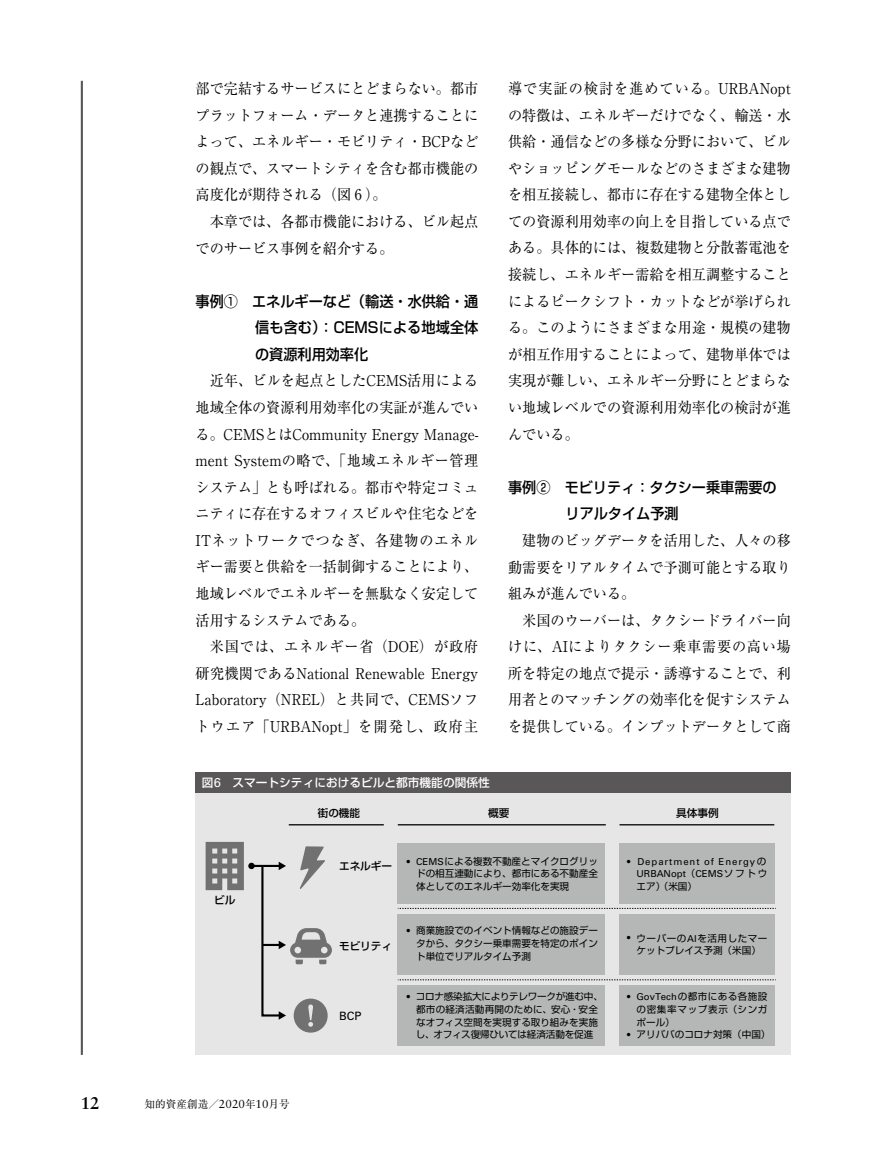
<style>
.page{position:relative;width:893px;height:1157px;background:#fff}
.page>*{position:absolute;margin:0;border:0;box-sizing:border-box;transform-origin:0 0}
.t1{font:700 16.95px "Sabon LT Std";color:#000}
.t2{font:14.85px/26.5px "Ryumin Pro";color:#000;text-align:justify;scale:.95 1}
.t3{font:500 14.85px/26.5px "Shin Go Pro";color:#000;scale:.95 1}
.t4{font:500 11.7px "Shin Go Pro";color:#fff}
.t5{font:11.55px "Univers LT Std";color:#000}
.t6{font:500 10.65px "Shin Go Pro";color:#000}
.t7{font:10.65px "Ryumin Pro";color:#000}
.t8{font:9.6px/12.8px "Shin Go Pro";color:#000;text-align:justify}
.t9{font:9.6px/12.8px "Univers LT Std";letter-spacing:.1em;color:#000;text-align:right}
.t10{font:9.6px/12.8px "Shin Go Pro";letter-spacing:.055em;color:#000;text-align:center}
.s1{font-family:"Univers LT Std";font-weight:400;font-size:12.9px}
.s2{font-family:"Univers LT Std"}
.s3{font-family:"Shin Go Pro"}
.s4{font-family:"Sabon LT Std";font-size:11.7px}
</style>
<div class="page">
<hr style="left:81px;top:81px;width:2px;height:973px;background:#595757">
<div style="left:196px;top:772px;width:595px;height:21px;background:#595757"></div>
<div style="left:196px;top:793px;width:595px;height:261px;background:#e6e6e6"></div>
<div style="left:397px;top:844px;width:208px;height:60px;background:#b5b6b6"></div>
<div style="left:397px;top:914px;width:208px;height:60px;background:#b5b6b6"></div>
<div style="left:397px;top:986px;width:208px;height:60px;background:#b5b6b6"></div>
<div style="left:619px;top:844px;width:156px;height:60px;background:#b5b6b6"></div>
<div style="left:619px;top:914px;width:156px;height:60px;background:#b5b6b6"></div>
<div style="left:619px;top:986px;width:156px;height:60px;background:#b5b6b6"></div>
<svg style="left:398px;top:908px;width:378px;height:1px"></svg>
<svg style="left:398px;top:979px;width:378px;height:1px"></svg>
<hr style="left:289px;top:824px;width:95px;height:1px;background:#000">
<hr style="left:398px;top:824px;width:208px;height:1px;background:#000">
<hr style="left:619px;top:824px;width:155px;height:1px;background:#000">
<hr style="left:251px;top:865px;width:29px;height:2px;background:#000">
<div style="left:248px;top:862px;width:7px;height:7px;background:#000;border-radius:50%"></div>
<svg style="left:206px;top:842px;width:38px;height:48px;background:#878686"></svg>
<svg style="left:260px;top:846px;width:72px;height:186px"></svg>
<p class="t2" style="left:196px;top:74px;width:299px">部で完結するサービスにとどまらない。都市プラットフォーム・データと連携することによって、エネルギー・モビリティ・BCPなどの観点で、スマートシティを含む都市機能の高度化が期待される（図 6 ）。</p>
<p class="t2" style="left:196px;top:207px;width:299px;text-indent:14px">本章では、各都市機能における、ビル起点でのサービス事例を紹介する。</p>
<p class="t3" style="left:255px;top:286px;width:237px;text-align:justify;text-indent:-60px">事例①　エネルギーなど（輸送・水供給・通信も含む）：CEMSによる地域全体の資源利用効率化</p>
<p class="t2" style="left:196px;top:366px;width:299px;text-indent:14px">近年、ビルを起点としたCEMS活用による地域全体の資源利用効率化の実証が進んでいる。CEMSとはCommunity Energy Manage&shy;ment Systemの略で、「地域エネルギー管理システム」とも呼ばれる。都市や特定コミュニティに存在するオフィスビルや住宅などをITネットワークでつなぎ、各建物のエネルギー需要と供給を一括制御することにより、地域レベルでエネルギーを無駄なく安定して活用するシステムである。</p>
<p class="t2" style="left:196px;top:632px;width:299px;text-indent:14px">米国では、エネルギー省（DOE）が政府研究機関であるNational Renewable Energy Laboratory（NREL）と共同で、CEMSソフトウエア「URBANopt」を開発し、政府主</p>
<p class="t2" style="left:508px;top:74px;width:299px">導で実証の検討を進めている。URBANoptの特徴は、エネルギーだけでなく、輸送・水供給・通信などの多様な分野において、ビルやショッピングモールなどのさまざまな建物を相互接続し、都市に存在する建物全体としての資源利用効率の向上を目指している点である。具体的には、複数建物と分散蓄電池を接続し、エネルギー需給を相互調整することによるピークシフト・カットなどが挙げられる。このようにさまざまな用途・規模の建物が相互作用することによって、建物単体では実現が難しい、エネルギー分野にとどまらない地域レベルでの資源利用効率化の検討が進んでいる。</p>
<p class="t3" style="left:566px;top:472px;width:224px;text-indent:-57px">事例②　モビリティ：タクシー乗車需要のリアルタイム予測</p>
<p class="t2" style="left:508px;top:526px;width:299px;text-indent:14px">建物のビッグデータを活用した、人々の移動需要をリアルタイムで予測可能とする取り組みが進んでいる。</p>
<p class="t2" style="left:508px;top:606px;width:299px;text-indent:14px">米国のウーバーは、タクシードライバー向けに、AIによりタクシー乗車需要の高い場所を特定の地点で提示・誘導することで、利用者とのマッチングの効率化を促すシステムを提供している。インプットデータとして商</p>
<p class="t4" style="left:202px;top:773px;width:289px">図<span class="s1">6</span>　スマートシティにおけるビルと都市機能の関係性</p>
<p class="t6" style="left:318px;top:804px;width:44px">街の機能</p>
<p class="t6" style="left:488px;top:804px;width:23px">概要</p>
<p class="t6" style="left:676px;top:804px;width:44px">具体事例</p>
<p class="t8" style="left:416px;top:853px;width:183px;text-indent:-10px"><sup>●</sup> <span class="s2">CEMS</span>による複数不動産とマイクログリッドの相互連動により、都市にある不動産全体としてのエネルギー効率化を実現</p>
<p class="t8" style="left:416px;top:922px;width:183px;text-indent:-10px"><sup>●</sup> 商業施設でのイベント情報などの施設データから、タクシー乗車需要を特定のポイント単位でリアルタイム予測</p>
<p class="t8" style="left:407px;top:988px;width:198px;text-align:center"><sup>●</sup> コロナ感染拡大によりテレワークが進む中、都市の経済活動再開のために、安心・安全<br>なオフィス空間を実現する取り組みを実施<br>し、オフィス復帰ひいては経済活動を促進</p>
<p class="t9" style="left:627px;top:855px;width:142px"><sup>●</sup> Department of Energy<span class="s3">の<br></span>URBANopt<span class="s3">（</span>CEMS<span class="s3">ソフトウ</span></p>
<p class="t8" style="left:636px;top:879px;width:62px">エア）（米国）</p>
<p class="t6" style="left:339px;top:857px;width:55px">エネルギー</p>
<p class="t6" style="left:214px;top:891px;width:23px">ビル</p>
<p class="t10" style="left:627px;top:930px;width:142px"><sup>●</sup> ウーバーの<span class="s2">AI</span>を活用したマーケットプレイス予測（米国）</p>
<p class="t8" style="left:636px;top:988px;width:132px;text-indent:-10px"><sup>●</sup> <span class="s2">GovTech</span>の都市にある各施設の密集率マップ表示（シンガポール）</p>
<p class="t8" style="left:627px;top:1027px;width:145px"><sup>●</sup> アリババのコロナ対策（中国）</p>
<p class="t6" style="left:339px;top:937px;width:55px">モビリティ</p>
<p class="t5" style="left:339px;top:1008px;width:24px">BCP</p>
<p class="t1" style="left:81px;top:1093px;width:20px">12</p>
<p class="t7" style="left:145px;top:1095px;width:147px">知的資産創造／<span class="s4">2020</span>年<span class="s4">10</span>月号</p>
</div>
